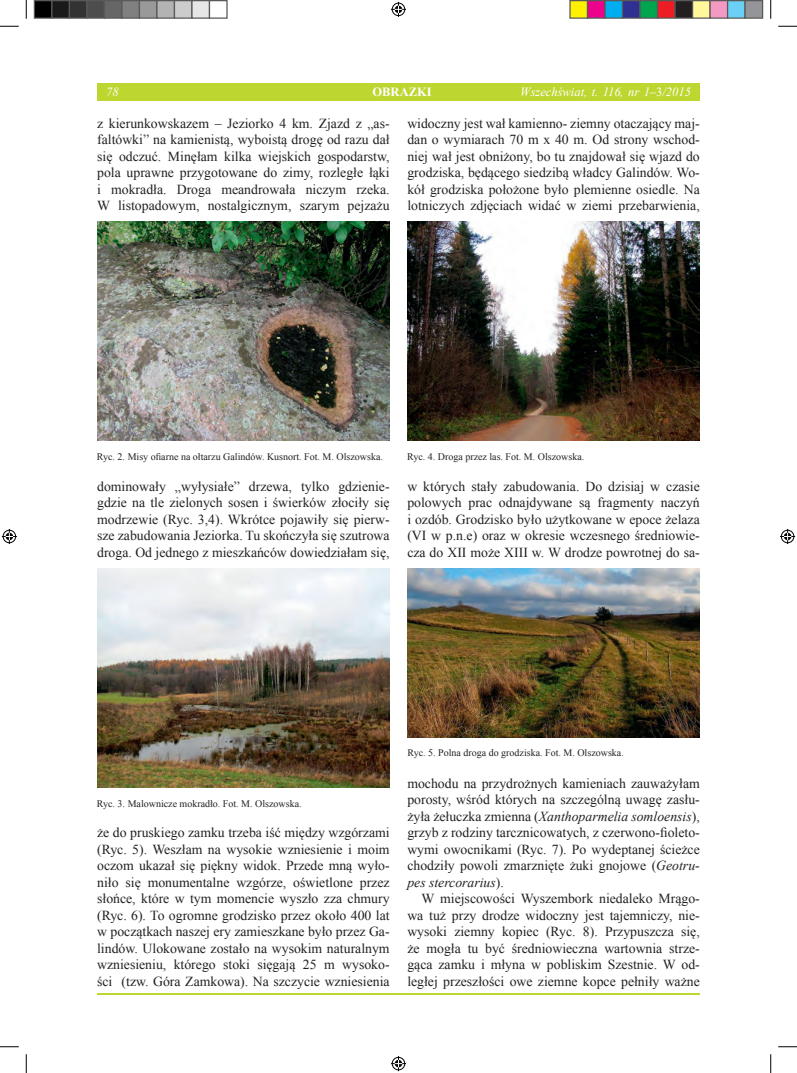
<style>
.page{position:relative;width:797px;height:1073px;background:#fff}
.page>*{position:absolute;margin:0;border:0;box-sizing:border-box;transform-origin:0 0}
.t1{font:13.75px/16.5px "Times New Roman";color:#231f20;text-align:justify}
.t2{font:italic 12.5px "Times New Roman";color:#fff}
.t3{font:700 12.5px "Times New Roman";color:#fff}
.t4{font:10px "Times New Roman";color:#231f20}
.s1{font-style:normal}
.s2{font-style:italic}
</style>
<div class="page">
<hr style="left:97px;top:994px;width:602px;height:1px;background:#bed630">
<img style="left:97px;top:221px;width:292px;height:220px">
<img style="left:97px;top:569px;width:292px;height:219px">
<img style="left:407px;top:221px;width:292px;height:220px">
<img style="left:407px;top:569px;width:292px;height:168px">
<div style="left:97px;top:83px;width:602px;height:18px;background:#bed630"></div>
<svg style="left:0;top:25px;width:19px;height:2px"></svg>
<svg style="left:778px;top:25px;width:19px;height:2px"></svg>
<svg style="left:0;top:1046px;width:19px;height:2px"></svg>
<svg style="left:778px;top:1046px;width:19px;height:2px"></svg>
<svg style="left:25px;top:0;width:2px;height:19px"></svg>
<svg style="left:25px;top:1054px;width:2px;height:19px"></svg>
<svg style="left:770px;top:0;width:1px;height:19px"></svg>
<svg style="left:770px;top:1054px;width:1px;height:19px"></svg>
<svg style="left:391px;top:2px;width:15px;height:15px"></svg>
<svg style="left:391px;top:1056px;width:15px;height:15px"></svg>
<svg style="left:2px;top:529px;width:15px;height:15px"></svg>
<svg style="left:780px;top:529px;width:15px;height:15px"></svg>
<div style="left:34px;top:1px;width:18px;height:17px;background:#000"></div>
<div style="left:34px;top:0;width:18px;height:19px;border:1px solid #595959"></div>
<div style="left:52px;top:1px;width:17px;height:17px;background:#1a1a1a"></div>
<div style="left:51px;top:0;width:19px;height:19px;border:1px solid #595959"></div>
<div style="left:69px;top:1px;width:18px;height:17px;background:#333"></div>
<div style="left:69px;top:0;width:19px;height:19px;border:1px solid #595959"></div>
<div style="left:87px;top:1px;width:17px;height:17px;background:#4d4d4d"></div>
<div style="left:86px;top:0;width:19px;height:19px;border:1px solid #595959"></div>
<div style="left:104px;top:1px;width:18px;height:17px;background:#666"></div>
<div style="left:104px;top:0;width:18px;height:19px;border:1px solid #595959"></div>
<div style="left:122px;top:1px;width:17px;height:17px;background:#808080"></div>
<div style="left:121px;top:0;width:19px;height:19px;border:1px solid #595959"></div>
<div style="left:139px;top:1px;width:18px;height:17px;background:#999"></div>
<div style="left:139px;top:0;width:19px;height:19px;border:1px solid #595959"></div>
<div style="left:157px;top:1px;width:17px;height:17px;background:#b3b3b3"></div>
<div style="left:156px;top:0;width:19px;height:19px;border:1px solid #595959"></div>
<div style="left:174px;top:1px;width:18px;height:17px;background:#ccc"></div>
<div style="left:174px;top:0;width:18px;height:19px;border:1px solid #595959"></div>
<div style="left:192px;top:1px;width:17px;height:17px;background:#e6e6e6"></div>
<div style="left:191px;top:0;width:19px;height:19px;border:1px solid #595959"></div>
<div style="left:209px;top:0;width:19px;height:19px;border:1px solid #595959"></div>
<div style="left:570px;top:1px;width:17px;height:17px;background:#fff101"></div>
<div style="left:569px;top:0;width:19px;height:19px;border:1px solid #595959"></div>
<div style="left:587px;top:1px;width:18px;height:17px;background:#ed028c"></div>
<div style="left:587px;top:0;width:18px;height:19px;border:1px solid #595959"></div>
<div style="left:605px;top:1px;width:17px;height:17px;background:#00aeef"></div>
<div style="left:604px;top:0;width:19px;height:19px;border:1px solid #595959"></div>
<div style="left:622px;top:1px;width:18px;height:17px;background:#2e3092"></div>
<div style="left:622px;top:0;width:18px;height:19px;border:1px solid #595959"></div>
<div style="left:640px;top:1px;width:17px;height:17px;background:#00a54f"></div>
<div style="left:639px;top:0;width:19px;height:19px;border:1px solid #595959"></div>
<div style="left:657px;top:1px;width:18px;height:17px;background:#ee1d23"></div>
<div style="left:657px;top:0;width:18px;height:19px;border:1px solid #595959"></div>
<div style="left:675px;top:1px;width:17px;height:17px;background:#231f20"></div>
<div style="left:674px;top:0;width:19px;height:19px;border:1px solid #595959"></div>
<div style="left:692px;top:1px;width:18px;height:17px;background:#fff79a"></div>
<div style="left:692px;top:0;width:18px;height:19px;border:1px solid #595959"></div>
<div style="left:710px;top:1px;width:17px;height:17px;background:#f499c2"></div>
<div style="left:709px;top:0;width:19px;height:19px;border:1px solid #595959"></div>
<div style="left:727px;top:1px;width:18px;height:17px;background:#6bcff6"></div>
<div style="left:727px;top:0;width:18px;height:19px;border:1px solid #595959"></div>
<div style="left:745px;top:1px;width:17px;height:17px;background:#939598"></div>
<div style="left:744px;top:0;width:19px;height:19px;border:1px solid #595959"></div>
<p class="t2" style="left:106px;top:83px;width:14px">78</p>
<p class="t3" style="left:372px;top:83px;width:61px">OBRAZKI</p>
<p class="t2" style="left:520px;top:83px;width:172px">Wszechświat, t. 116, nr 1<span class="s1">–3</span>/2015</p>
<p class="t1" style="left:97px;top:115px;width:294px">z kierunkowskazem – Jeziorko 4 km. Zjazd z „as&shy;faltówki” na kamienistą, wyboistą drogę od razu dał się odczuć. Minęłam kilka wiejskich gospodarstw, pola uprawne przygotowane do zimy, rozległe łąki i mokradła. Droga meandrowała niczym rzeka.<br>W listopadowym, nostalgicznym, szarym pejzażu</p>
<p class="t1" style="left:407px;top:115px;width:294px">widoczny jest wał kamienno- ziemny otaczający maj&shy;dan o wymiarach 70 m x 40 m. Od strony wschod&shy;niej wał jest obniżony, bo tu znajdował się wjazd do grodziska, będącego siedzibą władcy Galindów. Wo&shy;kół grodziska położone było plemienne osiedle. Na lotniczych zdjęciach widać w ziemi przebarwienia,</p>
<p class="t4" style="left:97px;top:450px;width:287px">Ryc. 2. Misy ofiarne na ołtarzu Galindów. Kusnort. Fot. M. Olszowska.</p>
<p class="t1" style="left:97px;top:478px;width:294px">dominowały „wyłysiałe” drzewa, tylko gdzienie&shy;gdzie na tle zielonych sosen i świerków złociły się modrzewie (Ryc. 3,4). Wkrótce pojawiły się pierw&shy;sze zabudowania Jeziorka. Tu skończyła się szutrowa droga. Od jednego z mieszkańców dowiedziałam się,</p>
<p class="t4" style="left:407px;top:450px;width:179px">Ryc. 4. Droga przez las. Fot. M. Olszowska.</p>
<p class="t1" style="left:407px;top:478px;width:294px">w których stały zabudowania. Do dzisiaj w czasie polowych prac odnajdywane są fragmenty naczyń i ozdób. Grodzisko było użytkowane w epoce żelaza (VI w p.n.e) oraz w okresie wczesnego średniowie&shy;cza do XII może XIII w. W drodze powrotnej do sa-</p>
<p class="t4" style="left:97px;top:797px;width:206px">Ryc. 3. Malownicze mokradło. Fot. M. Olszowska.</p>
<p class="t1" style="left:97px;top:824px;width:294px">że do pruskiego zamku trzeba iść między wzgórzami (Ryc. 5). Weszłam na wysokie wzniesienie i moim oczom ukazał się piękny widok. Przede mną wyło&shy;niło się monumentalne wzgórze, oświetlone przez słońce, które w tym momencie wyszło zza chmury (Ryc. 6). To ogromne grodzisko przez około 400 lat w początkach naszej ery zamieszkane było przez Ga&shy;lindów. Ulokowane zostało na wysokim naturalnym wzniesieniu, którego stoki sięgają 25 m wysoko&shy;ści (tzw. Góra Zamkowa). Na szczycie wzniesienia</p>
<p class="t4" style="left:407px;top:746px;width:218px">Ryc. 5. Polna droga do grodziska. Fot. M. Olszowska.</p>
<p class="t1" style="left:407px;top:775px;width:294px">mochodu na przydrożnych kamieniach zauważyłam porosty, wśród których na szczególną uwagę zasłu&shy;żyła żełuczka zmienna (<span class="s2">Xanthoparmelia somloensis</span>), grzyb z rodziny tarcznicowatych, z czerwono-fioleto&shy;wymi owocnikami (Ryc. 7). Po wydeptanej ścieżce chodziły powoli zmarznięte żuki gnojowe (<span class="s2">Geotru&shy;pes stercorarius</span>).</p>
<p class="t1" style="left:407px;top:890px;width:294px;text-indent:14px">W miejscowości Wyszembork niedaleko Mrągo&shy;wa tuż przy drodze widoczny jest tajemniczy, nie&shy;wysoki ziemny kopiec (Ryc. 8). Przypuszcza się, że mogła tu być średniowieczna wartownia strze&shy;gąca zamku i młyna w pobliskim Szestnie. W od&shy;ległej przeszłości owe ziemne kopce pełniły ważne</p>
</div>
